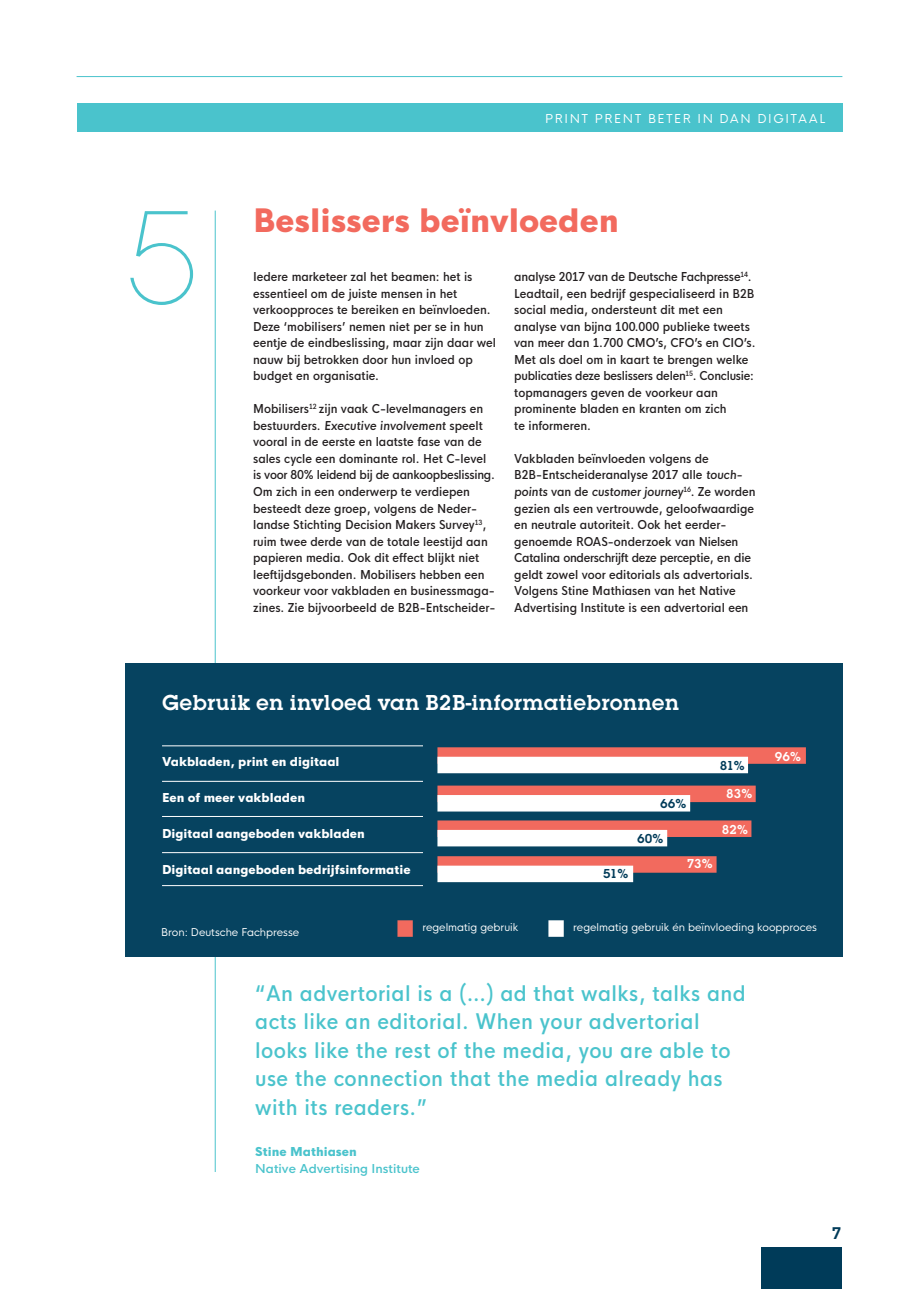
<style>
.page{position:relative;width:919px;height:1289px;background:#fff}
.page>*{position:absolute;margin:0;border:0;box-sizing:border-box;transform-origin:0 0}
.t1{font:200 137.25px "Lubalin Graph EF";color:#4ac3cc}
.t2{font:800 31.5px "HK Nova";color:#f26a5e}
.t3{font:600 22.5px "Lubalin Graph EF";letter-spacing:.01em;color:#fff}
.t4{font:500 condensed 21px/28.5px "HK Nova";letter-spacing:.02em;color:#4ac3cc}
.t5{font:600 16.5px "Lubalin Graph";color:#003b59}
.t6{font:600 13.5px "Lubalin Graph EF";color:#fff}
.t7{font:600 13.5px "Lubalin Graph EF";letter-spacing:-.035em;color:#003b59}
.t8{font:500 condensed 12px/16.5px "HK Nova";color:#231f20}
.t9{font:800 12px "HK Nova";color:#fff}
.t10{font:12px "HK Nova";letter-spacing:.13em;color:#fff}
.t11{font:600 12px "HK Nova";color:#4ac3cc}
.t12{font:800 12px "HK Nova";color:#4ac3cc}
.t13{font:10.5px "HK Nova";color:#fff}
</style>
<div class="page">
<div style="left:761px;top:1247px;width:81px;height:41px;background:#003b59"></div>
<hr style="left:215px;top:210px;width:1px;height:961px;background:#4ac3cc">
<div style="left:125px;top:663px;width:717px;height:294px;background:#064360"></div>
<div style="left:437px;top:747px;width:368px;height:16px;background:#f26a5e"></div>
<div style="left:437px;top:785px;width:318px;height:17px;background:#f26a5e"></div>
<div style="left:437px;top:820px;width:314px;height:17px;background:#f26a5e"></div>
<div style="left:437px;top:856px;width:279px;height:16px;background:#f26a5e"></div>
<div style="left:437px;top:756px;width:311px;height:17px;background:#fff"></div>
<div style="left:437px;top:795px;width:253px;height:16px;background:#fff"></div>
<div style="left:437px;top:830px;width:230px;height:16px;background:#fff"></div>
<div style="left:437px;top:865px;width:196px;height:17px;background:#fff"></div>
<div style="left:397px;top:920px;width:16px;height:16px;background:#f26a5e"></div>
<div style="left:548px;top:920px;width:15px;height:16px;background:#fff"></div>
<hr style="left:162px;top:781px;width:261px;height:1px;background:#fff">
<hr style="left:162px;top:816px;width:261px;height:1px;background:#fff">
<hr style="left:162px;top:852px;width:261px;height:1px;background:#fff">
<hr style="left:162px;top:885px;width:261px;height:1px;background:#fff">
<hr style="left:162px;top:745px;width:261px;height:1px;background:#fff">
<div style="left:77px;top:103px;width:765px;height:29px;background:#4ac3cc"></div>
<hr style="left:77px;top:76px;width:765px;height:1px;background:#4ac3cc">
<h1 class="t1" style="left:125px;top:182px;width:75px">5</h1>
<p class="t10" style="left:545px;top:108px;width:282px">PRINT PRENT BETER IN DAN DIGITAAL</p>
<h2 class="t2" style="left:253px;top:193px;width:367px">Beslissers beïnvloeden</h2>
<p class="t8" style="left:253px;top:267px;width:244px">Iedere marketeer zal het beamen: het is essentieel om de juiste mensen in het verkoopproces te bereiken en beïnvloeden.<br>Deze ‘mobilisers’ nemen niet per se in hun eentje de eindbeslissing, maar zijn daar wel nauw bij betrokken door hun invloed op budget en organisatie.</p>
<p class="t8" style="left:253px;top:399px;width:244px">Mobilisers<sup>12</sup> zijn vaak C-levelmanagers en bestuurders. Executive involvement speelt vooral in de eerste en laatste fase van de sales cycle een dominante rol. Het C-level is voor 80% leidend bij de aankoopbeslissing.<br>Om zich in een onderwerp te verdiepen besteedt deze groep, volgens de Neder&shy;landse Stichting Decision Makers Survey<sup>13</sup>, ruim twee derde van de totale leestijd aan papieren media. Ook dit effect blijkt niet leeftijdsgebonden. Mobilisers hebben een voorkeur voor vakbladen en businessmaga&shy;zines. Zie bijvoorbeeld de B2B-Entscheider-</p>
<p class="t8" style="left:514px;top:267px;width:243px">analyse 2017 van de Deutsche Fachpresse<sup>14</sup>.<br>Leadtail, een bedrijf gespecialiseerd in B2B social media, ondersteunt dit met een analyse van bijna 100.000 publieke tweets van meer dan 1.700 CMO’s, CFO’s en CIO’s.<br>Met als doel om in kaart te brengen welke publicaties deze beslissers delen<sup>15</sup>. Conclusie: topmanagers geven de voorkeur aan prominente bladen en kranten om zich<br>te informeren.</p>
<p class="t8" style="left:514px;top:449px;width:243px">Vakbladen beïnvloeden volgens de B2B-Entscheideranalyse 2017 alle touch&shy;points van de customer journey<sup>16</sup>. Ze worden gezien als een vertrouwde, geloofwaardige en neutrale autoriteit. Ook het eerder&shy;genoemde ROAS-onderzoek van Nielsen Catalina onderschrijft deze perceptie, en die geldt zowel voor editorials als advertorials.<br>Volgens Stine Mathiasen van het Native Advertising Institute is een advertorial een</p>
<h3 class="t3" style="left:162px;top:689px;width:518px">Gebruik en invloed van B2B-informatiebronnen</h3>
<p class="t9" style="left:162px;top:751px;width:179px">Vakbladen, print en digitaal</p>
<p class="t9" style="left:162px;top:787px;width:144px">Een of meer vakbladen</p>
<p class="t9" style="left:162px;top:823px;width:204px">Digitaal aangeboden vakbladen</p>
<p class="t9" style="left:162px;top:859px;width:250px">Digitaal aangeboden bedrijfsinformatie</p>
<p class="t7" style="left:603px;top:865px;width:27px">51%</p>
<p class="t7" style="left:660px;top:795px;width:28px">66%</p>
<p class="t7" style="left:637px;top:830px;width:28px">60%</p>
<p class="t6" style="left:686px;top:855px;width:28px">73%</p>
<p class="t7" style="left:719px;top:756px;width:27px">81%</p>
<p class="t6" style="left:726px;top:785px;width:28px">83%</p>
<p class="t6" style="left:722px;top:821px;width:28px">82%</p>
<p class="t6" style="left:774px;top:748px;width:28px">96%</p>
<p class="t13" style="left:161px;top:923px;width:139px">Bron: Deutsche Fachpresse</p>
<p class="t13" style="left:422px;top:918px;width:98px">regelmatig gebruik</p>
<p class="t13" style="left:573px;top:918px;width:245px">regelmatig gebruik én beïnvloeding koopproces</p>
<h3 class="t4" style="left:255px;top:976px;width:492px">“An advertorial is a (…) ad that walks, talks and acts like an editorial. When your advertorial looks like the rest of the media, you are able to use the connection that the media already has with its readers.”</h3>
<p class="t12" style="left:255px;top:1141px;width:103px">Stine Mathiasen</p>
<p class="t11" style="left:255px;top:1157px;width:166px">Native Advertising Institute</p>
<h3 class="t5" style="left:831px;top:1221px;width:11px">7</h3>
</div>
